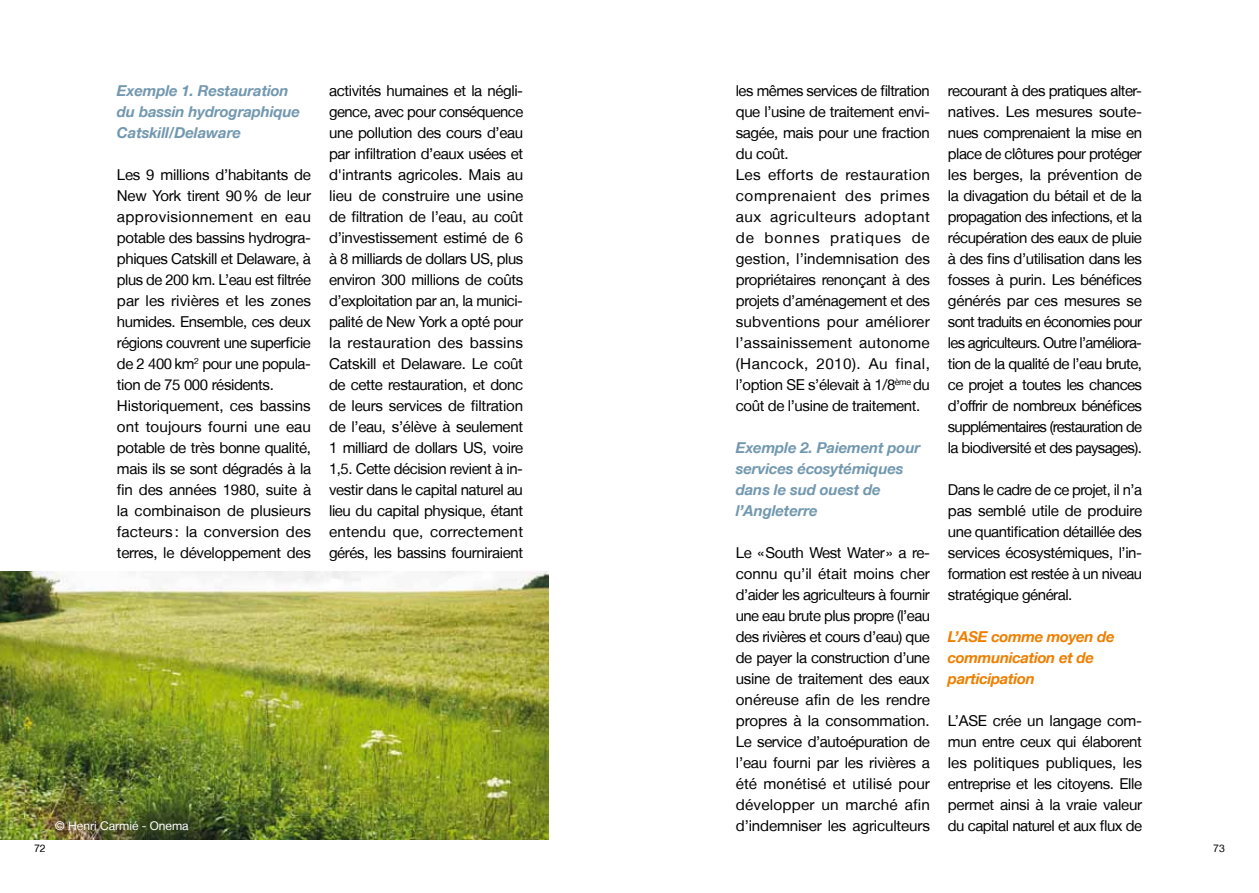
<style>
.page{position:relative;width:1259px;height:893px;background:#fff}
.page>*{position:absolute;margin:0;border:0;box-sizing:border-box;transform-origin:0 0}
.t1{font:15px/21px "Helvetica Neue LT";letter-spacing:-.025em;color:#000;text-align:justify}
.t2{font:15px/21px "Helvetica Neue LT";color:#000}
.t3{font:italic 700 15px/21px "Helvetica Neue LT";letter-spacing:-.01em;color:#7298b0}
.t4{font:italic 700 15px/21px "Helvetica Neue LT";letter-spacing:-.02em;color:#ee7f00}
.t5{font:12px "Helvetica Neue LT";color:#fff}
.t6{font:10.5px "Helvetica Neue LT";color:#000}
</style>
<div class="page">
<img style="left:0;top:572px;width:549px;height:268px">
<p class="t1" style="left:329px;top:80px;width:196px">activités humaines et la négli&shy;gence, avec pour conséquence une pollution des cours d’eau par infiltration d’eaux usées et d'intrants agricoles. Mais au lieu de construire une usine de filtration de l’eau, au coût d’investissement estimé de 6 à 8 milliards de dollars US, plus environ 300 millions de coûts d’exploitation par an, la munici&shy;palité de New York a opté pour la restauration des bassins Catskill et Delaware. Le coût de cette restauration, et donc de leurs services de filtration de l’eau, s’élève à seulement 1 milliard de dollars US, voire 1,5. Cette décision revient à in&shy;vestir dans le capital naturel au lieu du capital physique, étant entendu que, correctement gérés, les bassins fourniraient</p>
<p class="t2" style="left:736px;top:80px;width:196px">les mêmes services de filtration que l’usine de traitement envi&shy;sagée, mais pour une fraction du coût.<br>Les efforts de restauration comprenaient des primes aux agriculteurs adoptant de bonnes pratiques de gestion, l’indemnisation des propriétaires renonçant à des projets d’aménagement et des subventions pour améliorer l’assainissement autonome (Hancock, 2010). Au final, l’option SE s’élevait à 1/8<sup>ème</sup> du coût de l’usine de traitement.</p>
<p class="t1" style="left:948px;top:80px;width:196px">recourant à des pratiques alter&shy;natives. Les mesures soute&shy;nues comprenaient la mise en place de clôtures pour protéger les berges, la prévention de la divagation du bétail et de la propagation des infections, et la récupération des eaux de pluie à des fins d’utilisation dans les fosses à purin. Les bénéfices générés par ces mesures se sont traduits en économies pour les agriculteurs. Outre l’améliora&shy;tion de la qualité de l’eau brute, ce projet a toutes les chances d’offrir de nombreux bénéfices supplémentaires (restauration de la biodiversité et des paysages).</p>
<p class="t1" style="left:948px;top:479px;width:196px">Dans le cadre de ce projet, il n’a pas semblé utile de produire une quantification détaillée des services écosystémiques, l’in&shy;formation est restée à un niveau stratégique général.</p>
<p class="t4" style="left:948px;top:626px;width:168px">L’ASE comme moyen de communication et de participation</p>
<p class="t1" style="left:948px;top:710px;width:196px">L’ASE crée un langage com&shy;mun entre ceux qui élaborent les politiques publiques, les entreprise et les citoyens. Elle permet ainsi à la vraie valeur</p>
<p class="t3" style="left:117px;top:80px;width:185px">Exemple 1. Restauration du bassin hydrographique<br>Catskill/Delaware</p>
<p class="t1" style="left:117px;top:164px;width:196px;text-align:left">Les 9 millions d’habitants de<br>New York tirent 90% de leur approvisionnement en eau potable des bassins hydrogra&shy;phiques Catskill et Delaware, à plus de 200 km. L’eau est filtrée par les rivières et les zones humides. Ensemble, ces deux régions couvrent une superficie de 2 400 km<sup>2</sup> pour une popula&shy;tion de 75 000 résidents.<br>Historiquement, ces bassins ont toujours fourni une eau potable de très bonne qualité, mais ils se sont dégradés à la fin des années 1980, suite à la combinaison de plusieurs facteurs : la conversion des terres, le développement des</p>
<p class="t3" style="left:736px;top:437px;width:186px">Exemple 2. Paiement pour services écosytémiques dans le sud ouest de l’Angleterre</p>
<p class="t1" style="left:736px;top:542px;width:196px">Le «South West Water» a re&shy;connu qu’il était moins cher d’aider les agriculteurs à fournir une eau brute plus propre (l’eau des rivières et cours d’eau) que de payer la construction d’une usine de traitement des eaux onéreuse afin de les rendre propres à la consommation.<br>Le service d’autoépuration de l’eau fourni par les rivières a été monétisé et utilisé pour développer un marché afin d’indemniser les agriculteurs</p>
<p class="t5" style="left:55px;top:818px;width:135px">© Henri Carmié - Onema</p>
<p class="t1" style="left:948px;top:815px;width:196px">du capital naturel et aux flux de</p>
<p class="t6" style="left:34px;top:842px;width:13px">72</p>
<p class="t6" style="left:1213px;top:842px;width:13px">73</p>
</div>
